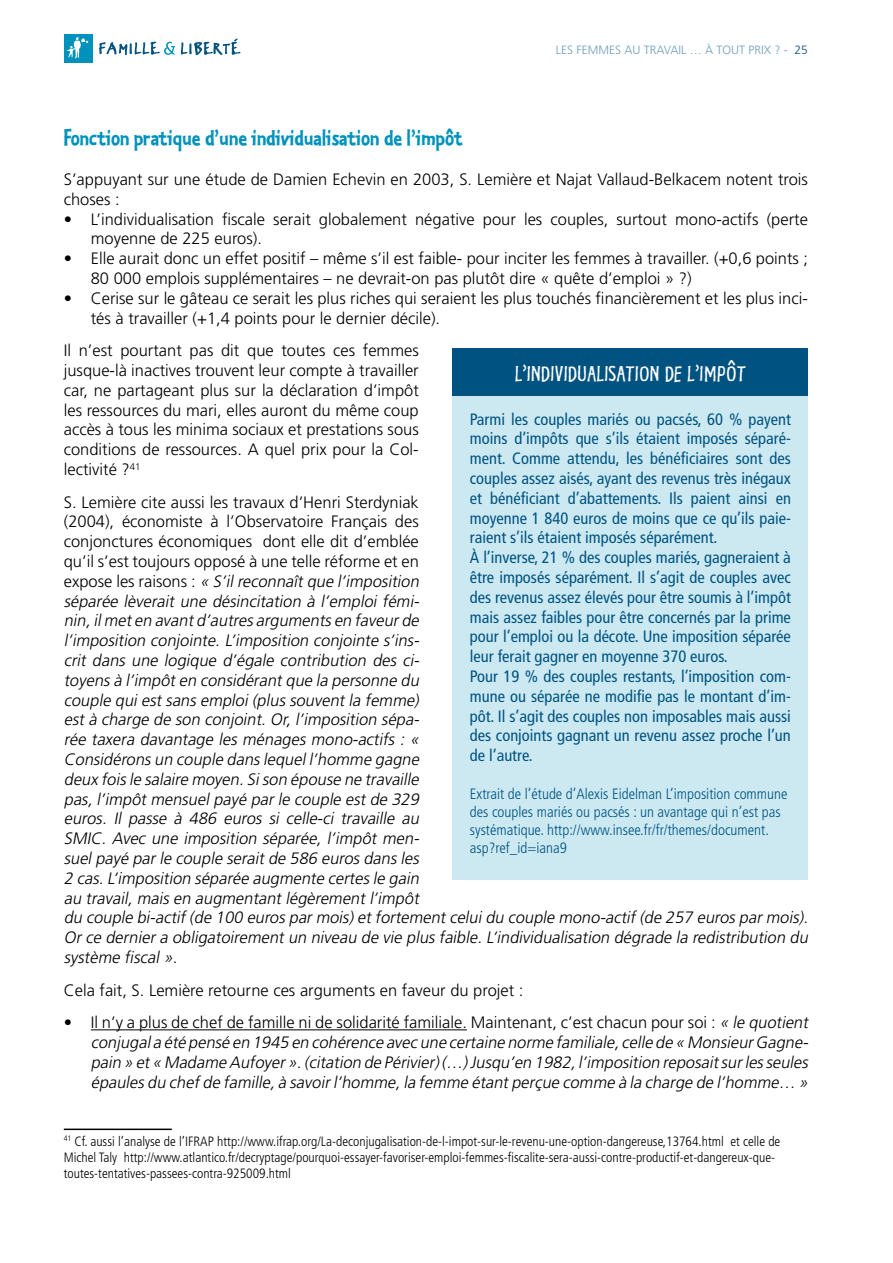
<style>
.page{position:relative;width:893px;height:1263px;background:#fff}
.page>*{position:absolute;margin:0;border:0;box-sizing:border-box;transform-origin:0 0}
.t1{font:24px "Kosmik Bold Three";color:#0092bc}
.t2{font:24px "Kosmik Flip Plain One";color:#fff;scale:1.1 1}
.t3{font:italic 300 16.5px/19.8px "Frutiger";color:#000}
.t4{font:300 16.5px/19.8px "Frutiger";color:#000}
.t5{font:condensed 16.5px/19.8px "Frutiger";color:#005380}
.t6{font:300 condensed 15px/18px "Frutiger";color:#005380}
.t7{font:300 condensed 13.5px/16.2px "Frutiger";color:#000}
.t8{font:300 12px "Frutiger";color:#6e9dbb}
.s1{color:#005380}
.s2{font-style:normal}
</style>
<div class="page">
<div style="left:65px;top:35px;width:28px;height:28px;background:#0092bc"></div>
<svg style="left:99px;top:42px;width:76px;height:13px"></svg>
<svg style="left:181px;top:38px;width:60px;height:17px"></svg>
<svg style="left:67px;top:37px;width:22px;height:21px"></svg>
<hr style="left:91px;top:1029px;width:376px;height:1px;background:#000">
<hr style="left:64px;top:1128px;width:108px;height:2px;background:#000">
<div style="left:453px;top:395px;width:355px;height:484px;background:#cce9f2"></div>
<div style="left:453px;top:349px;width:355px;height:47px;background:#005380"></div>
<p class="t8" style="left:556px;top:43px;width:252px">LES FEMMES AU TRAVAIL … À TOUT PRIX ? - <span class="s1">25</span></p>
<h1 class="t1" style="left:64px;top:122px;width:400px">Fonction pratique d’une individualisation de l’impôt</h1>
<p class="t4" style="left:64px;top:169px;width:746px">S’appuyant sur une étude de Damien Echevin en 2003, S. Lemière et Najat Vallaud-Belkacem notent trois choses :</p>
<p class="t4" style="left:91px;top:209px;width:719px;text-indent:-27px">• L’individualisation fiscale serait globalement négative pour les couples, surtout mono-actifs (perte moyenne de 225 euros).</p>
<p class="t4" style="left:91px;top:249px;width:719px;text-indent:-27px">• Elle aurait donc un effet positif – même s’il est faible- pour inciter les femmes à travailler. (+0,6 points ;<br>80 000 emplois supplémentaires – ne devrait-on pas plutôt dire « quête d’emploi » ?)</p>
<p class="t4" style="left:91px;top:288px;width:719px;text-indent:-27px">• Cerise sur le gâteau ce serait les plus riches qui seraient les plus touchés financièrement et les plus inci&shy;tés à travailler (+1,4 points pour le dernier décile).</p>
<p class="t4" style="left:64px;top:341px;width:357px;text-align:justify">Il n’est pourtant pas dit que toutes ces femmes jusque-là inactives trouvent leur compte à travailler car, ne partageant plus sur la déclaration d’impôt les ressources du mari, elles auront du même coup accès à tous les minima sociaux et prestations sous conditions de ressources. A quel prix pour la Col&shy;lectivité ?<sup>41</sup></p>
<p class="t3" style="left:64px;top:492px;width:749px"><span class="s2">S. Lemière cite aussi les travaux d’Henri Sterdyniak<br>(2004), économiste à l’Observatoire Français des<br>conjonctures économiques dont elle dit d’emblée<br>qu’il s’est toujours opposé à une telle réforme et en<br>ex p o s e l e s r a i s o n s :</span> « S’ilreconnaîtque l’imposition<br>séparée lèverait une désincitation à l’emploi fémi-<br>nin,ilmeten avantd’autres arguments en faveurde<br>l’imposition conjointe. L’imposition conjointe s’ins-<br>crit dans une logique d’égale contribution des ci-<br>toyens à l’impôten considérantque la personne du<br>couple qui est sans emploi (plus souvent la femme)<br>est à charge de son conjoint. Or, l’imposition sépa-<br>rée taxera davantage les ménages mono-actifs : «<br>Considérons un couple dans lequell’homme gagne<br>deux fois le salaire moyen. Sison épouse ne travaille<br>pas, l’impôt mensuel payé par le couple est de 329<br>euros. Il passe à 486 euros si celle-ci travaille au<br>SMIC. Avec une imposition séparée, l’impôt men-<br>suelpayé parle couple seraitde 586 euros dans les<br>2 cas. L’imposition séparée augmente certes le gain<br>au travail, mais en augmentant légèrement l’impôt<br>du couple bi-actif(de 100 euros parmois)etfortementceluidu couple mono-actif(de 257 euros parmois).<br>Or ce dernier a obligatoirement un niveau de vie plus faible. L’individualisation dégrade la redistribution du système fiscal »<span class="s2">.</span></p>
<p class="t4" style="left:64px;top:980px;width:461px">Cela fait, S. Lemière retourne ces arguments en faveur du projet :</p>
<p class="t3" style="left:91px;top:1012px;width:722px;text-align:justify;text-indent:-27px"><span class="s2">• Il n’y a plus de chef de famille ni de solidarité familiale. Maintenant, c’est chacun pour soi :</span> « le quotient conjugala été pensé en 1945 en cohérence avec une certaine norme familiale,celle de « MonsieurGagne&shy;pain » et« Madame Aufoyer». (citation de Périvier)(…)Jusqu’en 1982,l’imposition reposaitsurles seules épaules du chefde famille,à savoirl’homme,la femme étantperçue comme à la charge de l’homme… »</p>
<h1 class="t2" style="left:515px;top:360px;width:65px">L’INDIVIDUALISATI</h1>
<h1 class="t2" style="left:639px;top:360px;width:98px">ON DE L’IMPÔT</h1>
<p class="t5" style="left:470px;top:409px;width:323px">Parmi les couples mariés ou pacsés, 60 % payent moins d’impôts que s’ils étaient imposés séparé&shy;ment. Comme attendu, les bénéficiaires sont des couples assez aisés, ayant des revenus très inégaux et bénéficiant d’abattements. Ils paient ainsi en moyenne 1 840 euros de moins que ce qu’ils paie&shy;raient s’ils étaient imposés séparément.<br>À l’inverse, 21 % des couples mariés, gagneraient à être imposés séparément. Il s’agit de couples avec des revenus assez élevés pour être soumis à l’impôt mais assez faibles pour être concernés par la prime pour l’emploi ou la décote. Une imposition séparée leur ferait gagner en moyenne 370 euros.<br>Pour 19 % des couples restants, l’imposition com&shy;mune ou séparée ne modifie pas le montant d’im&shy;pôt. Il s’agit des couples non imposables mais aussi des conjoints gagnant un revenu assez proche l’un de l’autre.</p>
<p class="t6" style="left:470px;top:785px;width:319px">Extrait de l’étude d’Alexis Eidelman L’imposition commune des couples mariés ou pacsés : un avantage qui n’est pas systématique. http://www.insee.fr/fr/themes/document. asp?ref_id=iana9</p>
<p class="t7" style="left:64px;top:1133px;width:718px"><sup>41</sup> Cf. aussi l’analyse de l’IFRAP http://www.ifrap.org/La-deconjugalisation-de-l-impot-sur-le-revenu-une-option-dangereuse,13764.html et celle de<br>Michel Taly http://www.atlantico.fr/decryptage/pourquoi-essayer-favoriser-emploi-femmes-fiscalite-sera-aussi-contre-productif-et-dangereux-que&shy;toutes-tentatives-passees-contra-925009.html</p>
</div>
